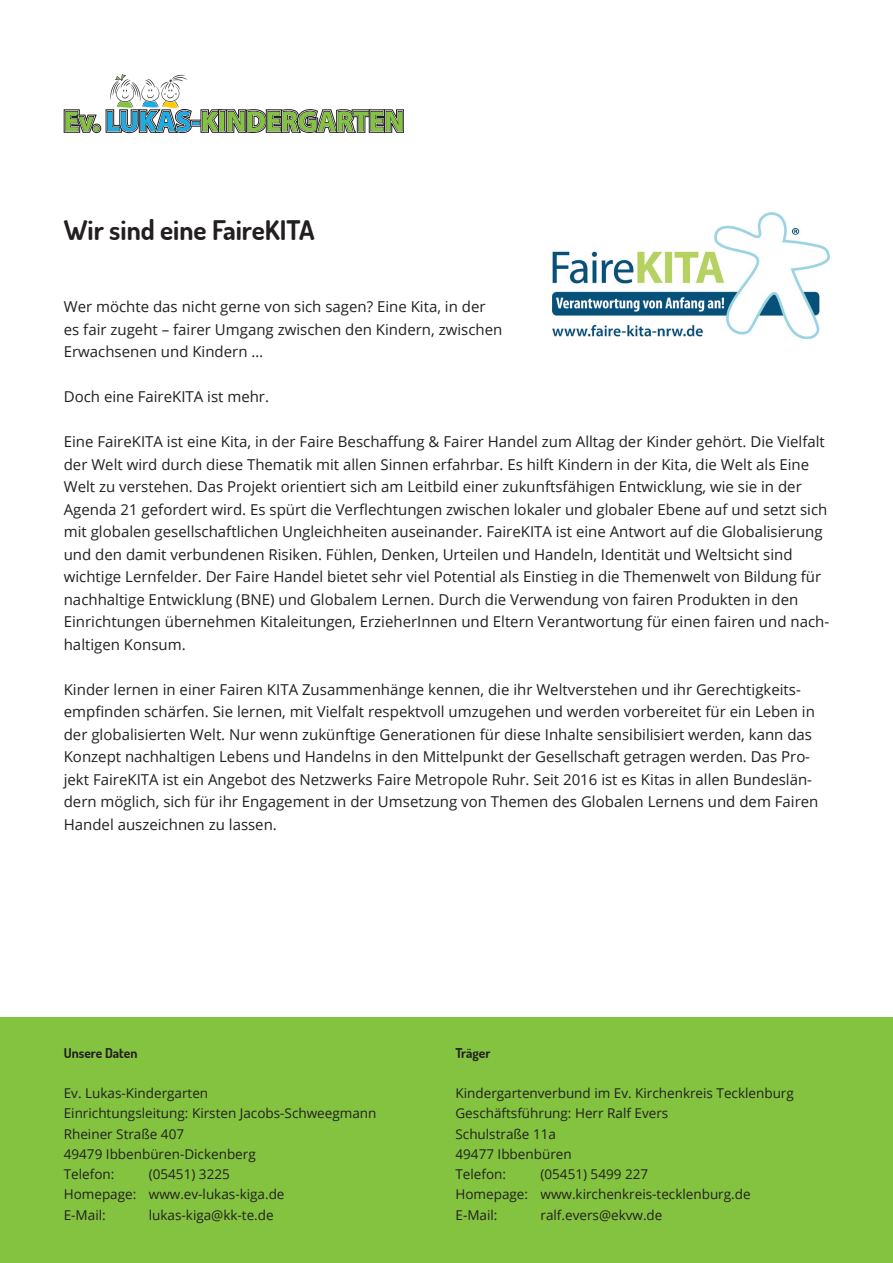
<style>
.page{position:relative;width:893px;height:1263px;background:#fff}
.page>*{position:absolute;margin:0;border:0;box-sizing:border-box;transform-origin:0 0}
.t1{font:700 28.65px "Myriad Pro";color:#83c340}
.t2{font:700 27px "Dosis";color:#231f20}
.t3{font:15px/22.5px "Open Sans";color:#231f20}
.t4{font:13.5px/20.2px "Open Sans";color:#231f20}
.t5{font:700 13.5px "Dosis";color:#231f20}
.s1{color:#1dace3}
</style>
<div class="page">
<div style="left:0;top:1017px;width:893px;height:246px;background:#83c340"></div>
<div style="left:92px;top:124px;width:9px;height:9px;border:1px solid #231f20;border-radius:50%"></div>
<svg style="left:64px;top:109px;width:35px;height:24px"></svg>
<svg style="left:106px;top:74px;width:298px;height:59px"></svg>
<img style="left:553px;top:213px;width:276px;height:125px">
<h1 class="t1" style="left:64px;top:102px;width:342px">Ev. <span class="s1">LUKAS-</span>KINDERGARTEN</h1>
<h2 class="t2" style="left:64px;top:212px;width:252px">Wir sind eine FaireKITA</h2>
<p class="t3" style="left:64px;top:295px;width:440px">Wer möchte das nicht gerne von sich sagen? Eine Kita, in der es fair zugeht – fairer Umgang zwischen den Kindern, zwischen<br>Erwachsenen und Kindern …</p>
<p class="t3" style="left:64px;top:385px;width:207px">Doch eine FaireKITA ist mehr.</p>
<p class="t3" style="left:64px;top:430px;width:767px">Eine FaireKITA ist eine Kita, in der Faire Beschaffung &amp; Fairer Handel zum Alltag der Kinder gehört. Die Vielfalt der Welt wird durch diese Thematik mit allen Sinnen erfahrbar. Es hilft Kindern in der Kita, die Welt als Eine Welt zu verstehen. Das Projekt orientiert sich am Leitbild einer zukunftsfähigen Entwicklung, wie sie in der Agenda 21 gefordert wird. Es spürt die Verflechtungen zwischen lokaler und globaler Ebene auf und setzt sich mit globalen gesellschaftlichen Ungleichheiten auseinander. FaireKITA ist eine Antwort auf die Globalisierung und den damit verbundenen Risiken. Fühlen, Denken, Urteilen und Handeln, Identität und Weltsicht sind wichtige Lernfelder. Der Faire Handel bietet sehr viel Potential als Einstieg in die Themenwelt von Bildung für nachhaltige Entwicklung (BNE) und Globalem Lernen. Durch die Verwendung von fairen Produkten in den Einrichtungen übernehmen Kitaleitungen, ErzieherInnen und Eltern Verantwortung für einen fairen und nach&shy;haltigen Konsum.</p>
<p class="t3" style="left:64px;top:678px;width:756px">Kinder lernen in einer Fairen KITA Zusammenhänge kennen, die ihr Weltverstehen und ihr Gerechtigkeits&shy;empfinden schärfen. Sie lernen, mit Vielfalt respektvoll umzugehen und werden vorbereitet für ein Leben in der globalisierten Welt. Nur wenn zukünftige Generationen für diese Inhalte sensibilisiert werden, kann das Konzept nachhaltigen Lebens und Handelns in den Mittelpunkt der Gesellschaft getragen werden. Das Pro&shy;jekt FaireKITA ist ein Angebot des Netzwerks Faire Metropole Ruhr. Seit 2016 ist es Kitas in allen Bundeslän&shy;dern möglich, sich für ihr Engagement in der Umsetzung von Themen des Globalen Lernens und dem Fairen Handel auszeichnen zu lassen.</p>
<p class="t5" style="left:64px;top:1043px;width:75px">Unsere Daten</p>
<p class="t4" style="left:64px;top:1083px;width:314px">Ev. Lukas-Kindergarten<br>Einrichtungsleitung: Kirsten Jacobs-Schweegmann<br>Rheiner Straße 407<br>49479 Ibbenbüren-Dickenberg<br>Telefon:</p>
<p class="t4" style="left:64px;top:1164px;width:222px;text-indent:85px">(05451) 3225<br>Homepage: www.ev-lukas-kiga.de<br>E-Mail:</p>
<p class="t4" style="left:149px;top:1204px;width:126px">lukas-kiga@kk-te.de</p>
<p class="t5" style="left:455px;top:1043px;width:37px">Träger</p>
<p class="t4" style="left:455px;top:1083px;width:340px">Kindergartenverbund im Ev. Kirchenkreis Tecklenburg<br>Geschäftsführung: Herr Ralf Evers<br>Schulstraße 11a<br>49477 Ibbenbüren<br>Telefon:</p>
<p class="t4" style="left:455px;top:1164px;width:297px;text-indent:85px">(05451) 5499 227<br>Homepage: www.kirchenkreis-tecklenburg.de<br>E-Mail:</p>
<p class="t4" style="left:540px;top:1204px;width:123px">ralf.evers@ekvw.de</p>
</div>
